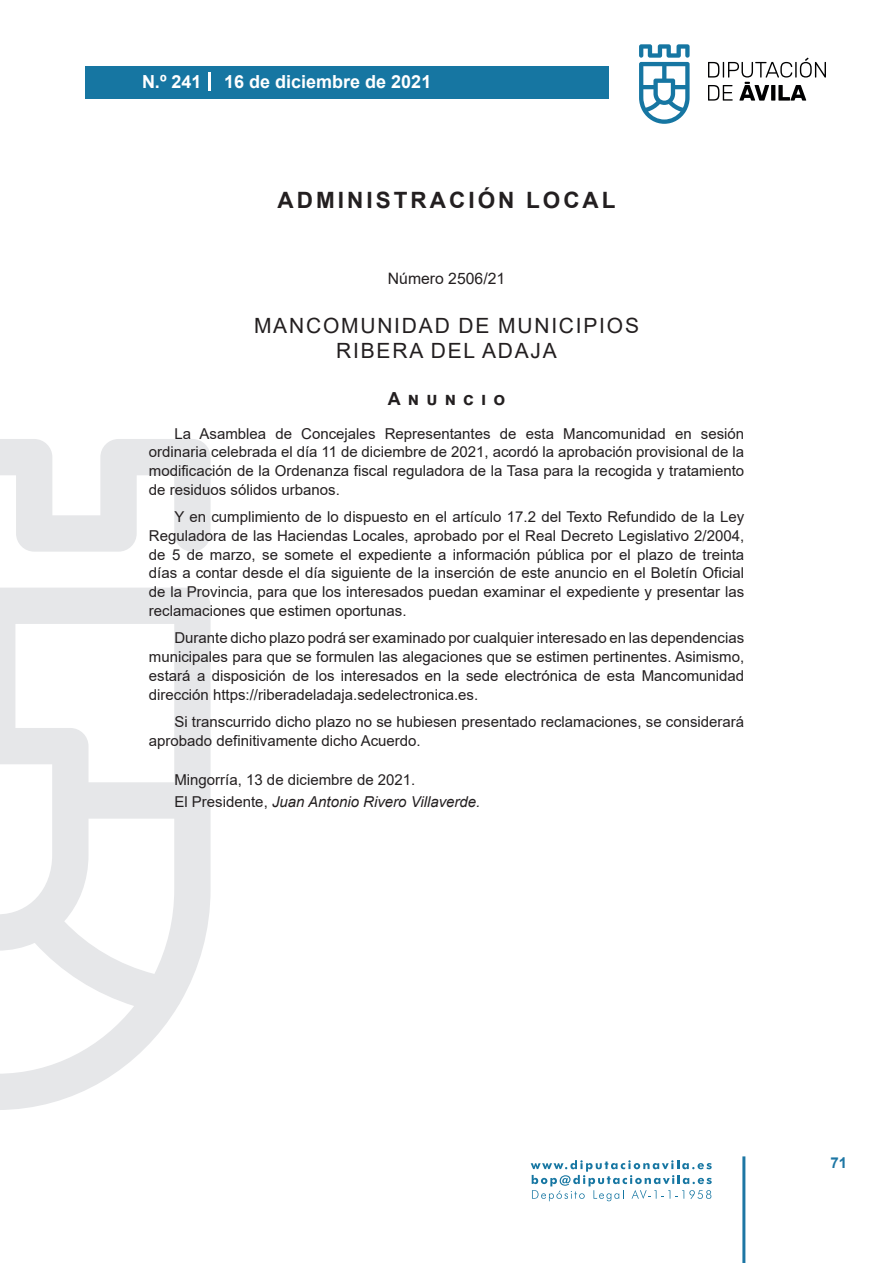
<style>
.page{position:relative;width:893px;height:1263px;background:#fff}
.page>*{position:absolute;margin:0;border:0;box-sizing:border-box;transform-origin:0 0}
.t1{font:700 22.5px "Arial";letter-spacing:.135em;color:#231f20}
.t2{font:21px/25.2px "Arial";letter-spacing:.085em;color:#231f20;text-align:center}
.t3{font:700 18px "Arial";color:#fff}
.t4{font:700 18px "Arial";letter-spacing:.4em;color:#231f20}
.t5{font:15.75px "Arial";color:#231f20}
.t6{font:15px/18.8px "Arial";color:#231f20;text-align:justify}
.t7{font:700 15px "Arial";color:#1d76a4}
.s1{font-style:italic}
</style>
<div class="page">
<svg style="left:531px;top:1160px;width:181px;height:41px"></svg>
<div style="left:85px;top:66px;width:523px;height:33px;background:#1676a2"></div>
<svg style="left:639px;top:44px;width:51px;height:80px"></svg>
<svg style="left:708px;top:58px;width:118px;height:43px"></svg>
<hr style="left:742px;top:1156px;width:3px;height:107px;background:#1d76a4">
<svg style="left:208px;top:72px;width:2px;height:18px"></svg>
<svg style="left:0;top:439px;width:211px;height:671px"></svg>
<p class="t3" style="left:142px;top:69px;width:61px">N.º 241</p>
<p class="t3" style="left:224px;top:69px;width:209px">16 de diciembre de 2021</p>
<h1 class="t1" style="left:277px;top:184px;width:340px">ADMINISTRACIÓN LOCAL</h1>
<p class="t5" style="left:388px;top:268px;width:119px">Número 2506/21</p>
<h2 class="t2" style="left:254px;top:313px;width:386px">MANCOMUNIDAD DE MUNICIPIOS<br>RIBERA DEL ADAJA</h2>
<p class="t4" style="left:388px;top:386px;width:119px">Anuncio</p>
<p class="t6" style="left:149px;top:424px;width:597px;text-indent:26px">La Asamblea de Concejales Representantes de esta Mancomunidad en sesión ordinaria celebrada el día 11 de diciembre de 2021, acordó la aprobación provisional de la modificación de la Ordenanza fiscal reguladora de la Tasa para la recogida y tratamiento de residuos sólidos urbanos.</p>
<p class="t6" style="left:149px;top:507px;width:597px;text-indent:26px">Y en cumplimiento de lo dispuesto en el artículo 17.2 del Texto Refundido de la Ley Reguladora de las Haciendas Locales, aprobado por el Real Decreto Legislativo 2/2004, de 5 de marzo, se somete el expediente a información pública por el plazo de treinta días a contar desde el día siguiente de la inserción de este anuncio en el Boletín Oficial de la Provincia, para que los interesados puedan examinar el expediente y presentar las reclamaciones que estimen oportunas.</p>
<p class="t6" style="left:149px;top:628px;width:597px;text-indent:26px">Durante dicho plazo podrá ser examinado por cualquier interesado en las dependencias municipales para que se formulen las alegaciones que se estimen pertinentes. Asimismo, estará a disposición de los interesados en la sede electrónica de esta Mancomunidad dirección https://riberadeladaja.sedelectronica.es.</p>
<p class="t6" style="left:149px;top:712px;width:597px;text-indent:26px">Si transcurrido dicho plazo no se hubiesen presentado reclamaciones, se considerará aprobado definitivamente dicho Acuerdo.</p>
<p class="t6" style="left:174px;top:768px;width:307px;line-height:22.2px">Mingorría, 13 de diciembre de 2021.<br>El Presidente, <span class="s1">Juan Antonio Rivero Villaverde.</span></p>
<p class="t7" style="left:831px;top:1152px;width:18px">71</p>
</div>
